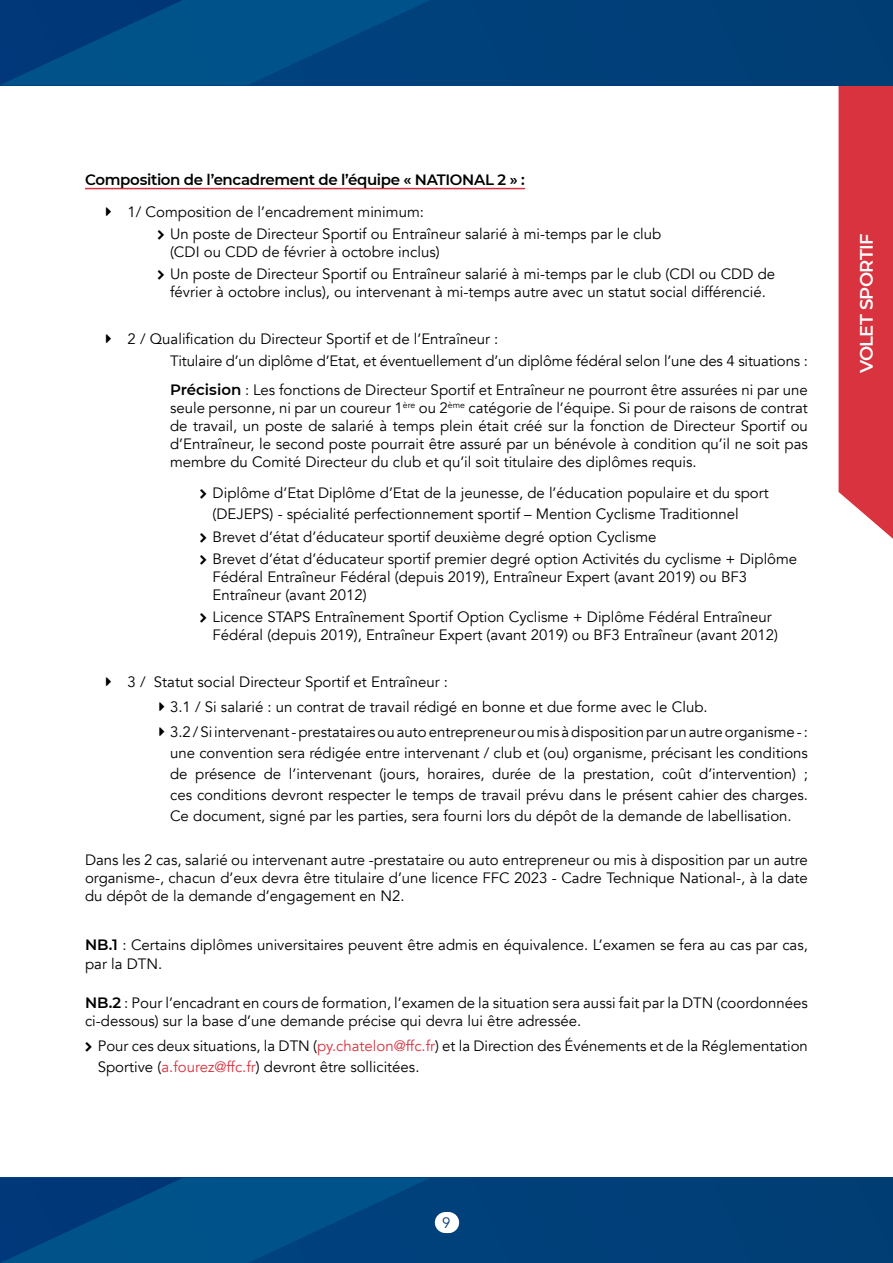
<style>
.page{position:relative;width:893px;height:1263px;background:#fff}
.page>*{position:absolute;margin:0;border:0;box-sizing:border-box;transform-origin:0 0}
.t1{font:600 18px "Montserrat";letter-spacing:-.035em;color:#fff}
.t2{font:15px/18px "Avenir";color:#000}
.t3{font:600 15px "Montserrat";letter-spacing:-.025em;color:#000}
.t4{font:15px "Avenir";color:#063a79}
.s1{font-family:"Montserrat";font-weight:600}
.s2{color:#d8333f}
</style>
<div class="page">
<div style="left:0;top:1178px;width:893px;height:85px;background:#003f78"></div>
<svg style="left:1px;top:1178px;width:428px;height:85px"></svg>
<div style="left:0;top:0;width:893px;height:85px;background:#003f78"></div>
<svg style="left:1px;top:0;width:428px;height:85px"></svg>
<svg style="left:491px;top:85px;width:402px;height:454px"></svg>
<hr style="left:85px;top:188px;width:440px;height:1px;background:#d8333f">
<svg style="left:445px;top:1212px;width:4px;height:21px"></svg>
<p class="t3" style="left:85px;top:169px;width:441px">Composition de l’encadrement de l’équipe « NATIONAL 2 » :</p>
<p class="t2" style="left:170px;top:201px;width:493px;line-height:22.2px;text-indent:-43px">1/ Composition de l’encadrement minimum:<br>Un poste de Directeur Sportif ou Entraîneur salarié à mi-temps par le club</p>
<p class="t2" style="left:170px;top:241px;width:607px;line-height:22.2px">(CDI ou CDD de février à octobre inclus)<br>Un poste de Directeur Sportif ou Entraîneur salarié à mi-temps par le club (CDI ou CDD de</p>
<p class="t2" style="left:170px;top:283px;width:597px">février à octobre inclus), ou intervenant à mi-temps autre avec un statut social différencié.</p>
<p class="t2" style="left:170px;top:328px;width:639px;line-height:22.2px;text-indent:-43px">2 / Qualification du Directeur Sportif et de l’Entraîneur :<br>Titulaire d’un diplôme d’Etat, et éventuellement d’un diplôme fédéral selon l’une des 4 situations :</p>
<p class="t2" style="left:170px;top:381px;width:639px;text-align:justify"><span class="s1">Précision</span> : Les fonctions de Directeur Sportif et Entraîneur ne pourront être assurées ni par une seule personne, ni par un coureur 1<sup>ère</sup> ou 2<sup>ème</sup> catégorie de l’équipe. Si pour de raisons de contrat de travail, un poste de salarié à temps plein était créé sur la fonction de Directeur Sportif ou d’Entraîneur, le second poste pourrait être assuré par un bénévole à condition qu’il ne soit pas membre du Comité Directeur du club et qu’il soit titulaire des diplômes requis.</p>
<p class="t2" style="left:213px;top:482px;width:586px;line-height:21.9px">Diplôme d’Etat Diplôme d’Etat de la jeunesse, de l’éducation populaire et du sport (DEJEPS) - spécialité perfectionnement sportif – Mention Cyclisme Traditionnel<br>Brevet d’état d’éducateur sportif deuxième degré option Cyclisme<br>Brevet d’état d’éducateur sportif premier degré option Activités du cyclisme + Diplôme</p>
<p class="t2" style="left:213px;top:568px;width:536px">Fédéral Entraîneur Fédéral (depuis 2019), Entraîneur Expert (avant 2019) ou BF3<br>Entraîneur (avant 2012)</p>
<p class="t2" style="left:213px;top:608px;width:567px">Licence STAPS Entraînement Sportif Option Cyclisme + Diplôme Fédéral Entraîneur<br>Fédéral (depuis 2019), Entraîneur Expert (avant 2019) ou BF3 Entraîneur (avant 2012)</p>
<p class="t2" style="left:170px;top:669px;width:639px;line-height:25.2px;text-indent:-43px">3 / Statut social Directeur Sportif et Entraîneur :<br>3.1 / Si salarié : un contrat de travail rédigé en bonne et due forme avec le Club.<br>3.2 / Si intervenant - prestataires ou auto entrepreneur ou mis à disposition par un autre organisme - :</p>
<p class="t2" style="left:170px;top:743px;width:639px;line-height:21px;text-align:justify">une convention sera rédigée entre intervenant / club et (ou) organisme, précisant les conditions de présence de l’intervenant (jours, horaires, durée de la prestation, coût d’intervention) ; ces conditions devront respecter le temps de travail prévu dans le présent cahier des charges.<br>Ce document, signé par les parties, sera fourni lors du dépôt de la demande de labellisation.</p>
<p class="t2" style="left:85px;top:851px;width:724px;text-align:justify">Dans les 2 cas, salarié ou intervenant autre -prestataire ou auto entrepreneur ou mis à disposition par un autre organisme-, chacun d’eux devra être titulaire d’une licence FFC 2023 - Cadre Technique National-, à la date du dépôt de la demande d’engagement en N2.</p>
<p class="t2" style="left:85px;top:936px;width:724px"><span class="s1">NB.1</span> : Certains diplômes universitaires peuvent être admis en équivalence. L’examen se fera au cas par cas, par la DTN.</p>
<p class="t2" style="left:85px;top:994px;width:724px"><span class="s1">NB.2</span> : Pour l’encadrant en cours de formation, l’examen de la situation sera aussi fait par la DTN (coordonnées ci-dessous) sur la base d’une demande précise qui devra lui être adressée.</p>
<p class="t2" style="left:98px;top:1036px;width:712px;line-height:21px">Pour ces deux situations, la DTN (<span class="s2">py.chatelon@ffc.fr</span>) et la Direction des Événements et de la Réglementation<br>Sportive (<span class="s2">a.fourez@ffc.fr</span>) devront être sollicitées.</p>
<p class="t1" style="left:854px;top:373px;width:142px;rotate:-90deg">VOLET SPORTIF</p>
<p class="t4" style="left:442px;top:1214px;width:10px">9</p>
</div>
